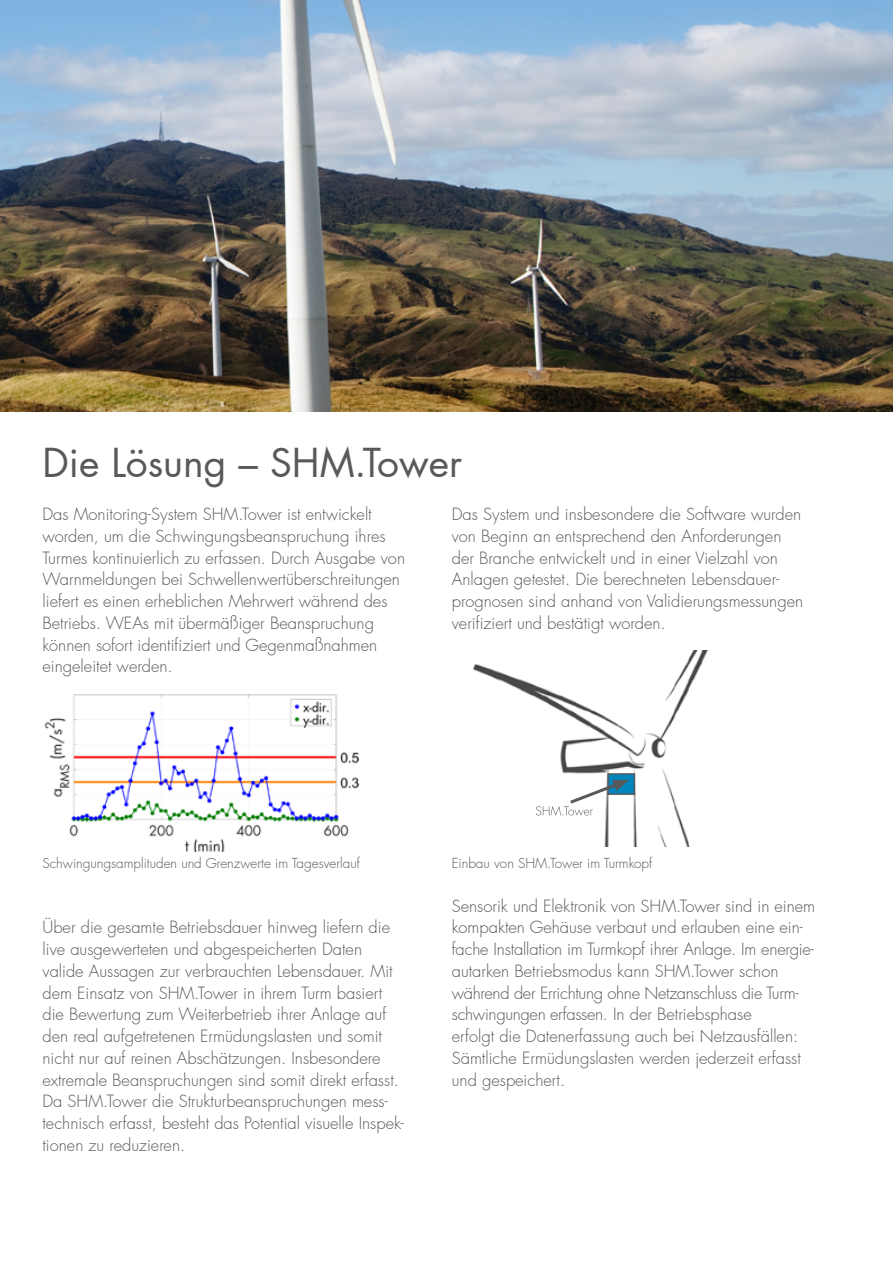
<style>
.page{position:relative;width:893px;height:1263px;background:#fff}
.page>*{position:absolute;margin:0;border:0;box-sizing:border-box;transform-origin:0 0}
.t1{font:39px "Futura LT Pro";color:#58595b}
.t2{font:300 16.5px/21.8px "Futura LT Pro";color:#58595b}
.t3{font:300 13.5px "Futura LT Pro";color:#58595b}
</style>
<div class="page">
<img style="left:0;top:0;width:893px;height:412px">
<img style="left:44px;top:694px;width:316px;height:157px">
<img style="left:473px;top:651px;width:235px;height:195px">
<div style="left:607px;top:773px;width:28px;height:22px;background:#0086bd;border:2px solid #58595b"></div>
<svg style="left:536px;top:779px;width:93px;height:37px"></svg>
<h1 class="t1" style="left:43px;top:436px;width:421px">Die Lösung – SHM.Tower</h1>
<p class="t2" style="left:43px;top:503px;width:364px">Das Monitoring-System SHM.Tower ist entwickelt worden, um die Schwingungsbeanspruchung ihres Turmes kontinuierlich zu erfassen. Durch Ausgabe von Warnmeldungen bei Schwellenwertüberschreitungen liefert es einen erheblichen Mehrwert während des Betriebs. WEAs mit übermäßiger Beanspruchung können sofort identifiziert und Gegenmaßnahmen eingeleitet werden.</p>
<p class="t2" style="left:452px;top:503px;width:353px">Das System und insbesondere die Software wurden von Beginn an entsprechend den Anforderungen der Branche entwickelt und in einer Vielzahl von Anlagen getestet. Die berechneten Lebensdauer&shy;prognosen sind anhand von Validierungsmessungen verifiziert und bestätigt worden.</p>
<p class="t3" style="left:43px;top:854px;width:319px">Schwingungsamplituden und Grenzwerte im Tagesverlauf</p>
<p class="t3" style="left:452px;top:854px;width:202px">Einbau von SHM.Tower im Turmkopf</p>
<p class="t2" style="left:43px;top:916px;width:363px">Über die gesamte Betriebsdauer hinweg liefern die live ausgewerteten und abgespeicherten Daten valide Aussagen zur verbrauchten Lebensdauer. Mit dem Einsatz von SHM.Tower in ihrem Turm basiert die Bewertung zum Weiterbetrieb ihrer Anlage auf den real aufgetretenen Ermüdungslasten und somit nicht nur auf reinen Abschätzungen. Insbesondere extremale Beanspruchungen sind somit direkt erfasst.<br>Da SHM.Tower die Strukturbeanspruchungen mess&shy;technisch erfasst, besteht das Potential visuelle Inspek&shy;tionen zu reduzieren.</p>
<p class="t2" style="left:452px;top:895px;width:365px">Sensorik und Elektronik von SHM.Tower sind in einem kompakten Gehäuse verbaut und erlauben eine ein-- fache Installation im Turmkopf ihrer Anlage. Im energie-- autarken Betriebsmodus kann SHM.Tower schon während der Errichtung ohne Netzanschluss die Turm&shy;schwingungen erfassen. In der Betriebsphase<br>erfolgt die Datenerfassung auch bei Netzausfällen:<br>Sämtliche Ermüdungslasten werden jederzeit erfasst und gespeichert.</p>
</div>
